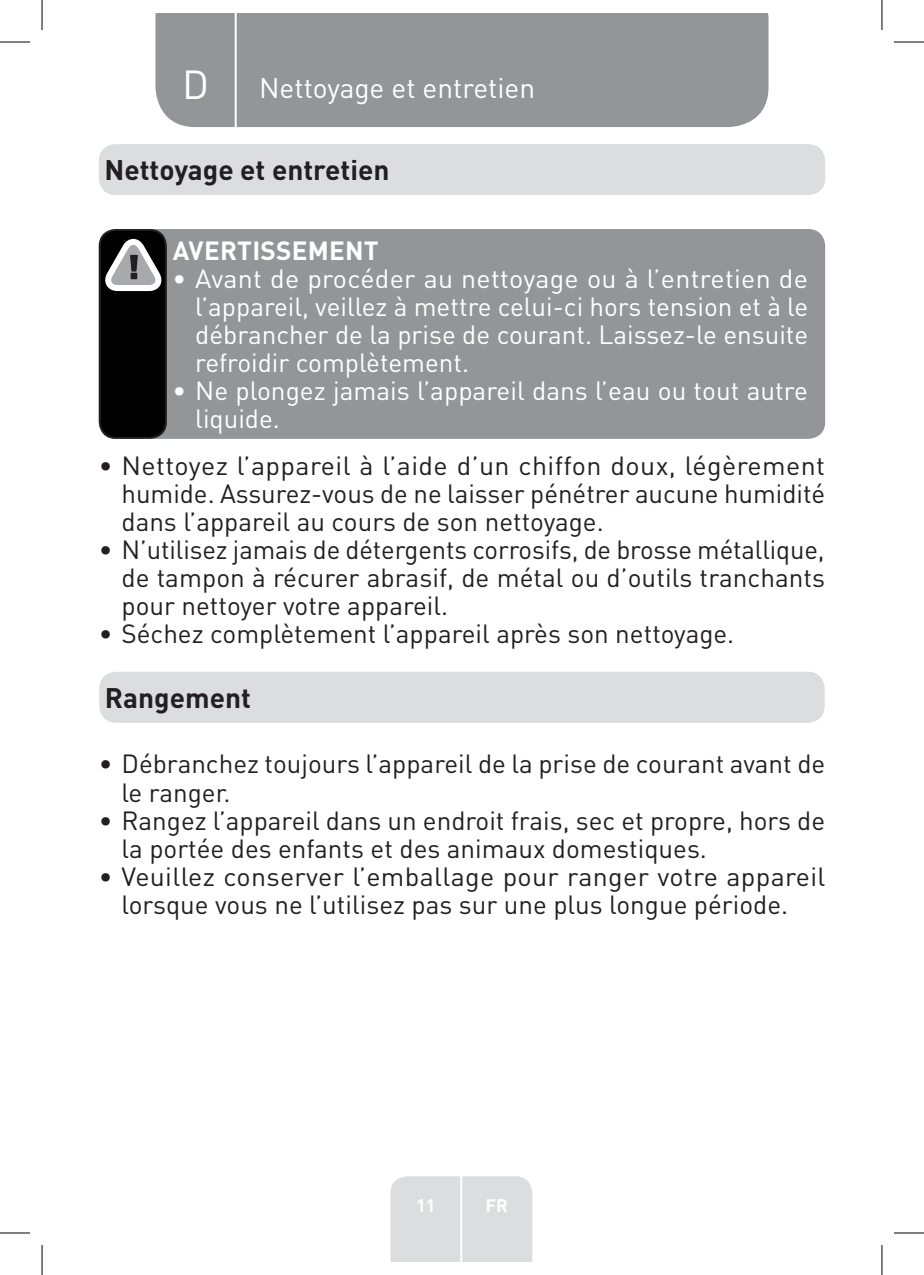
<style>
.page{position:relative;width:924px;height:1275px;background:#fff}
.page>*{position:absolute;margin:0;border:0;box-sizing:border-box;transform-origin:0 0}
.t1{font:40px "DIN Pro";color:#fff}
.Headline-01{font:700 28px "DIN Pro";color:#231f20}
.TitreGauche__gabarit{font:28px "DIN Pro";color:#fff}
.t2{font:26px/28px "DIN Pro";color:#231f20;text-align:justify}
.t3{font:26px/28px "DIN Pro";color:#fff;text-align:justify}
.Large_Text__3_2_mm{font:700 26px "DIN Pro";letter-spacing:.01em;color:#fff}
.t4{font:700 18px "DIN Pro";color:#fff}
</style>
<div class="page">
<div style="left:155px;top:14px;width:613px;height:113px;background:#939598"></div>
<div style="left:390px;top:1176px;width:142px;height:85px;background:#dcdddf"></div>
<hr style="left:460px;top:1153px;width:2px;height:108px;background:#fff">
<hr style="left:234px;top:14px;width:2px;height:116px;background:#fff">
<div style="left:99px;top:144px;width:725px;height:51px;background:#dcdddf;border-radius:17px"></div>
<div style="left:99px;top:229px;width:725px;height:210px;background:#939598;border-radius:17px"></div>
<div style="left:100px;top:230px;width:66px;height:208px;background:#000;border-radius:16px"></div>
<div style="left:99px;top:229px;width:68px;height:210px;border:2px solid #231f20;border-radius:16px"></div>
<svg style="left:105px;top:239px;width:57px;height:52px"></svg>
<div style="left:99px;top:672px;width:725px;height:51px;background:#dcdddf;border-radius:17px"></div>
<hr style="left:0;top:42px;width:30px;height:1px;background:#000">
<hr style="left:893px;top:42px;width:30px;height:1px;background:#000">
<hr style="left:0;top:1232px;width:30px;height:1px;background:#000">
<hr style="left:893px;top:1232px;width:30px;height:1px;background:#000">
<hr style="left:42px;top:0;width:1px;height:30px;background:#000">
<hr style="left:42px;top:1245px;width:1px;height:30px;background:#000">
<hr style="left:881px;top:0;width:1px;height:30px;background:#000">
<hr style="left:881px;top:1245px;width:1px;height:30px;background:#000">
<p class="t1" style="left:182px;top:57px;width:28px">D</p>
<p class="TitreGauche__gabarit" style="left:259px;top:69px;width:277px">Nettoyage et entretien</p>
<p class="Headline-01" style="left:104px;top:151px;width:286px">Nettoyage et entretien</p>
<p class="Large_Text__3_2_mm" style="left:173px;top:233px;width:207px">AVERTISSEMENT</p>
<p class="t3" style="left:195px;top:264px;width:614px;text-indent:-23px">• Avant de procéder au nettoyage ou à l’entretien de l’appareil, veillez à mettre celui-ci hors tension et à le débrancher de la prise de courant. Laissez-le ensuite refroidir complètement.</p>
<p class="t3" style="left:195px;top:376px;width:614px;text-indent:-23px">• Ne plongez jamais l’appareil dans l’eau ou tout autre liquide.</p>
<p class="t2" style="left:121px;top:451px;width:705px;text-indent:-23px">• Nettoyez l’appareil à l’aide d’un chiffon doux, légèrement humide. Assurez-vous de ne laisser pénétrer aucune humidité dans l’appareil au cours de son nettoyage.</p>
<p class="t2" style="left:121px;top:535px;width:705px;text-indent:-23px">• N’utilisez jamais de détergents corrosifs, de brosse métallique, de tampon à récurer abrasif, de métal ou d’outils tranchants pour nettoyer votre appareil.</p>
<p class="t2" style="left:99px;top:619px;width:636px">• Séchez complètement l’appareil après son nettoyage.</p>
<p class="Headline-01" style="left:105px;top:679px;width:147px">Rangement</p>
<p class="t2" style="left:121px;top:749px;width:705px;text-indent:-23px">• Débranchez toujours l’appareil de la prise de courant avant de le ranger.</p>
<p class="t2" style="left:121px;top:805px;width:705px;text-indent:-23px">• Rangez l’appareil dans un endroit frais, sec et propre, hors de la portée des enfants et des animaux domestiques.</p>
<p class="t2" style="left:99px;top:861px;width:727px;text-align:center">• Veuillez conserver l’emballage pour ranger votre appareil lorsque vous ne l’utilisez pas sur une plus longue période.</p>
<p class="t4" style="left:416px;top:1192px;width:21px">11</p>
<p class="t4" style="left:485px;top:1192px;width:24px">FR</p>
</div>
